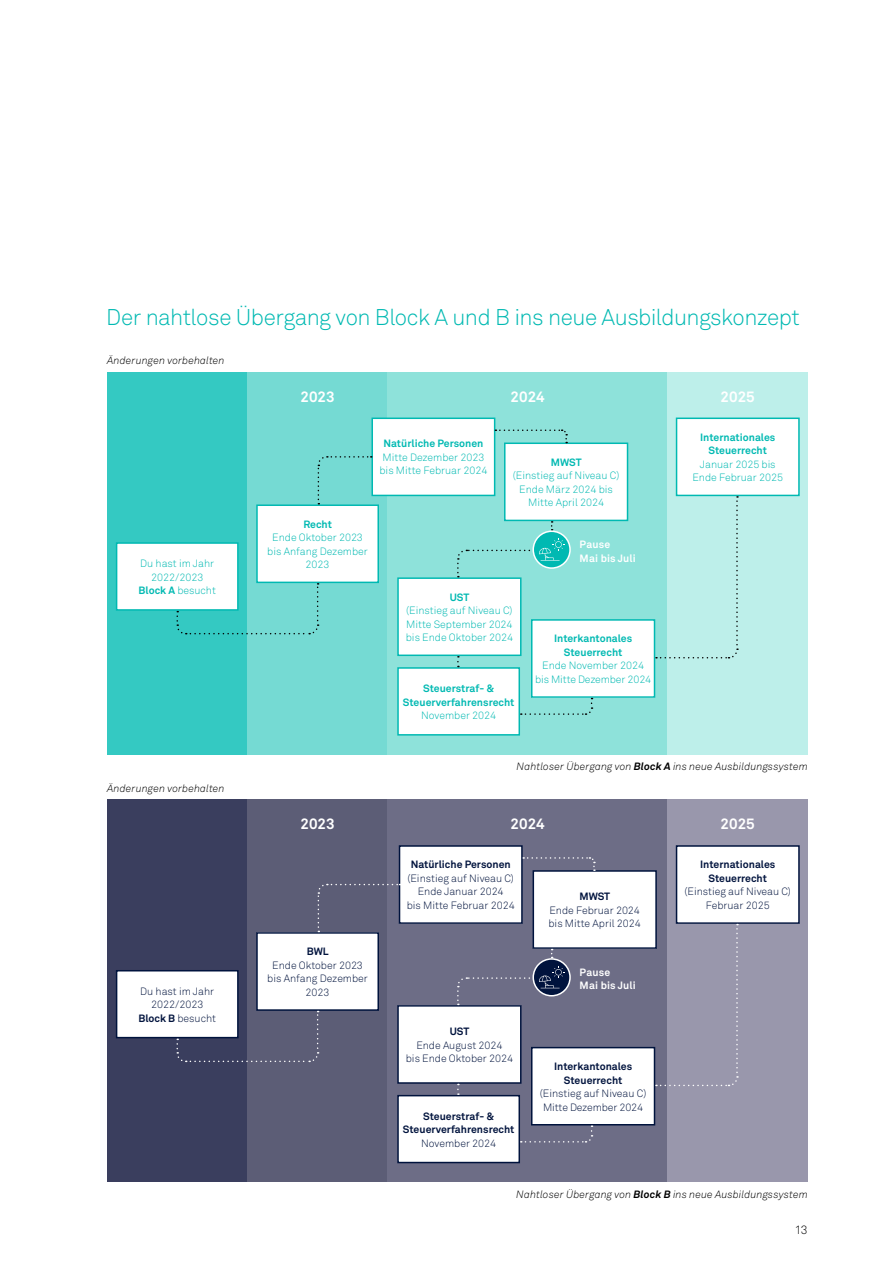
<style>
.page{position:relative;width:893px;height:1263px;background:#fff}
.page>*{position:absolute;margin:0;border:0;box-sizing:border-box;transform-origin:0 0}
.t1{font:300 22.5px "Akkurat Pro";letter-spacing:-.025em;color:#00b9b2}
.t2{font:700 15px "Akkurat Pro";color:#fff}
.t3{font:300 12px "Akkurat Pro";color:#000}
.t4{font:300 10.5px/13.5px "Akkurat Pro";color:#00b9b2;text-align:center}
.t5{font:300 10.5px/13.5px "Akkurat Pro";color:#00133d;text-align:center}
.t6{font:italic 300 10.5px "Akkurat Pro";letter-spacing:.01em;color:#000}
.t7{font:700 10.5px/13.5px "Akkurat Pro";color:#00b9b2;text-align:center}
.t8{font:700 10.5px/13.5px "Akkurat Pro";color:#00133d;text-align:center}
.t9{font:700 10.5px/13.5px "Akkurat Pro";letter-spacing:.015em;color:#fff}
.s1{font-weight:700}
</style>
<div class="page">
<div style="left:107px;top:372px;width:140px;height:382px;background:#34c9c2"></div>
<div style="left:107px;top:799px;width:140px;height:383px;background:#3a3e5e"></div>
<div style="left:247px;top:372px;width:141px;height:382px;background:#75dad3"></div>
<div style="left:247px;top:799px;width:141px;height:383px;background:#5c5d76"></div>
<div style="left:387px;top:372px;width:281px;height:382px;background:#8ee2da"></div>
<div style="left:387px;top:799px;width:281px;height:383px;background:#6d6d86"></div>
<div style="left:668px;top:372px;width:140px;height:382px;background:#bdefea"></div>
<div style="left:668px;top:799px;width:140px;height:383px;background:#9997ac"></div>
<div style="left:117px;top:543px;width:121px;height:67px;background:#fff"></div>
<div style="left:116px;top:542px;width:123px;height:69px;border:2px solid #00b9b2"></div>
<div style="left:117px;top:971px;width:121px;height:66px;background:#fff"></div>
<div style="left:116px;top:970px;width:123px;height:68px;border:2px solid #00133d"></div>
<div style="left:398px;top:668px;width:121px;height:67px;background:#fff"></div>
<div style="left:397px;top:667px;width:123px;height:69px;border:2px solid #00b9b2"></div>
<div style="left:398px;top:1096px;width:121px;height:66px;background:#fff"></div>
<div style="left:397px;top:1095px;width:123px;height:68px;border:2px solid #00133d"></div>
<div style="left:257px;top:505px;width:121px;height:77px;background:#fff"></div>
<div style="left:256px;top:504px;width:123px;height:79px;border:2px solid #00b9b2"></div>
<div style="left:257px;top:933px;width:121px;height:77px;background:#fff"></div>
<div style="left:256px;top:932px;width:123px;height:79px;border:2px solid #00133d"></div>
<div style="left:372px;top:418px;width:123px;height:77px;background:#fff"></div>
<div style="left:371px;top:417px;width:124px;height:79px;border:2px solid #00b9b2"></div>
<div style="left:400px;top:846px;width:122px;height:77px;background:#fff"></div>
<div style="left:399px;top:845px;width:124px;height:79px;border:2px solid #00133d"></div>
<div style="left:676px;top:418px;width:123px;height:77px;background:#fff"></div>
<div style="left:676px;top:417px;width:124px;height:79px;border:2px solid #00b9b2"></div>
<div style="left:676px;top:846px;width:123px;height:77px;background:#fff"></div>
<div style="left:676px;top:845px;width:124px;height:79px;border:2px solid #00133d"></div>
<div style="left:505px;top:443px;width:122px;height:77px;background:#fff"></div>
<div style="left:504px;top:442px;width:124px;height:79px;border:2px solid #00b9b2"></div>
<div style="left:533px;top:871px;width:123px;height:77px;background:#fff"></div>
<div style="left:533px;top:870px;width:124px;height:79px;border:2px solid #00133d"></div>
<div style="left:532px;top:620px;width:122px;height:77px;background:#fff"></div>
<div style="left:531px;top:619px;width:124px;height:79px;border:2px solid #00b9b2"></div>
<div style="left:532px;top:1047px;width:122px;height:78px;background:#fff"></div>
<div style="left:531px;top:1047px;width:124px;height:78px;border:2px solid #00133d"></div>
<div style="left:398px;top:578px;width:123px;height:77px;background:#fff"></div>
<div style="left:397px;top:577px;width:124px;height:79px;border:2px solid #00b9b2"></div>
<div style="left:398px;top:1006px;width:123px;height:77px;background:#fff"></div>
<div style="left:397px;top:1005px;width:124px;height:79px;border:2px solid #00133d"></div>
<svg style="left:176px;top:583px;width:143px;height:52px"></svg>
<svg style="left:176px;top:1011px;width:143px;height:52px"></svg>
<svg style="left:317px;top:455px;width:55px;height:49px"></svg>
<svg style="left:317px;top:883px;width:84px;height:49px"></svg>
<svg style="left:495px;top:429px;width:73px;height:14px"></svg>
<svg style="left:523px;top:857px;width:73px;height:14px"></svg>
<svg style="left:521px;top:698px;width:72px;height:17px"></svg>
<svg style="left:521px;top:1125px;width:72px;height:17px"></svg>
<svg style="left:656px;top:496px;width:82px;height:163px"></svg>
<svg style="left:656px;top:924px;width:82px;height:162px"></svg>
<svg style="left:457px;top:656px;width:2px;height:11px"></svg>
<svg style="left:533px;top:531px;width:37px;height:37px"></svg>
<div style="left:532px;top:530px;width:39px;height:39px;border:2px solid #fff;border-radius:50%"></div>
<svg style="left:457px;top:539px;width:107px;height:38px"></svg>
<svg style="left:533px;top:959px;width:37px;height:37px"></svg>
<div style="left:532px;top:958px;width:39px;height:38px;border:2px solid #fff;border-radius:50%"></div>
<svg style="left:457px;top:966px;width:107px;height:39px"></svg>
<h1 class="t1" style="left:106px;top:303px;width:695px">Der nahtlose Übergang von Block A und B ins neue Ausbildungskonzept</h1>
<p class="t6" style="left:107px;top:354px;width:119px">Änderungen vorbehalten</p>
<p class="t4" style="left:139px;top:557px;width:79px">Du hast im Jahr<br>2022/2023<br><span class="s1">Block A</span> besucht</p>
<p class="t6" style="left:107px;top:782px;width:119px">Änderungen vorbehalten</p>
<p class="t5" style="left:138px;top:984px;width:79px">Du hast im Jahr<br>2022/2023<br><span class="s1">Block B</span> besucht</p>
<h2 class="t2" style="left:300px;top:387px;width:36px">2023</h2>
<h2 class="t2" style="left:511px;top:387px;width:36px">2024</h2>
<p class="t7" style="left:303px;top:517px;width:30px">Recht</p>
<p class="t4" style="left:267px;top:531px;width:102px">Ende Oktober 2023 bis Anfang Dezember<br>2023</p>
<p class="t7" style="left:383px;top:437px;width:102px">Natürliche Personen</p>
<p class="t4" style="left:379px;top:451px;width:109px;text-align:left">Mitte Dezember 2023 bis Mitte Februar 2024</p>
<p class="t7" style="left:551px;top:455px;width:32px">MWST</p>
<p class="t4" style="left:513px;top:469px;width:108px">(Einstieg auf Niveau C)<br>Ende März 2024 bis<br>Mitte April 2024</p>
<p class="t9" style="left:580px;top:538px;width:58px">Pause<br>Mai bis Juli</p>
<p class="t7" style="left:450px;top:590px;width:21px">UST</p>
<p class="t4" style="left:406px;top:604px;width:109px;text-align:justify">(Einstieg auf Niveau C)<br>Mitte September 2024 bis Ende Oktober 2024</p>
<p class="t7" style="left:403px;top:681px;width:113px">Steuerstraf- &amp;<br>Steuerverfahrensrecht</p>
<p class="t4" style="left:421px;top:709px;width:77px">November 2024</p>
<p class="t7" style="left:554px;top:632px;width:80px">Interkantonales<br>Steuerrecht</p>
<p class="t4" style="left:535px;top:659px;width:118px">Ende November 2024 bis Mitte Dezember 2024</p>
<h2 class="t2" style="left:721px;top:387px;width:36px">2025</h2>
<p class="t7" style="left:700px;top:430px;width:77px">Internationales<br>Steuerrecht</p>
<p class="t4" style="left:692px;top:457px;width:92px">Januar 2025 bis<br>Ende Februar 2025</p>
<p class="t6" style="left:517px;top:760px;width:293px">Nahtloser Übergang von <span class="s1">Block A</span> ins neue Ausbildungssystem</p>
<h2 class="t2" style="left:300px;top:815px;width:36px">2023</h2>
<p class="t8" style="left:307px;top:945px;width:23px">BWL</p>
<p class="t5" style="left:267px;top:958px;width:102px">Ende Oktober 2023 bis Anfang Dezember<br>2023</p>
<h2 class="t2" style="left:511px;top:815px;width:36px">2024</h2>
<p class="t8" style="left:411px;top:858px;width:102px">Natürliche Personen</p>
<p class="t5" style="left:407px;top:871px;width:109px">(Einstieg auf Niveau C)<br>Ende Januar 2024<br>bis Mitte Februar 2024</p>
<p class="t8" style="left:450px;top:1024px;width:21px">UST</p>
<p class="t5" style="left:406px;top:1038px;width:109px">Ende August 2024<br>bis Ende Oktober 2024</p>
<p class="t8" style="left:403px;top:1109px;width:113px">Steuerstraf- &amp;<br>Steuerverfahrensrecht</p>
<p class="t5" style="left:421px;top:1136px;width:77px">November 2024</p>
<p class="t8" style="left:579px;top:889px;width:32px">MWST</p>
<p class="t5" style="left:548px;top:903px;width:94px;text-align:left">Ende Februar 2024 bis Mitte April 2024</p>
<p class="t9" style="left:580px;top:965px;width:58px">Pause<br>Mai bis Juli</p>
<p class="t8" style="left:554px;top:1059px;width:80px">Interkantonales<br>Steuerrecht</p>
<p class="t5" style="left:540px;top:1087px;width:108px">(Einstieg auf Niveau C)<br>Mitte Dezember 2024</p>
<h2 class="t2" style="left:721px;top:815px;width:36px">2025</h2>
<p class="t8" style="left:700px;top:858px;width:77px">Internationales<br>Steuerrecht</p>
<p class="t5" style="left:684px;top:885px;width:108px">(Einstieg auf Niveau C)<br>Februar 2025</p>
<p class="t6" style="left:516px;top:1188px;width:293px">Nahtloser Übergang von <span class="s1">Block B</span> ins neue Ausbildungssystem</p>
<p class="t3" style="left:795px;top:1223px;width:15px">13</p>
</div>
